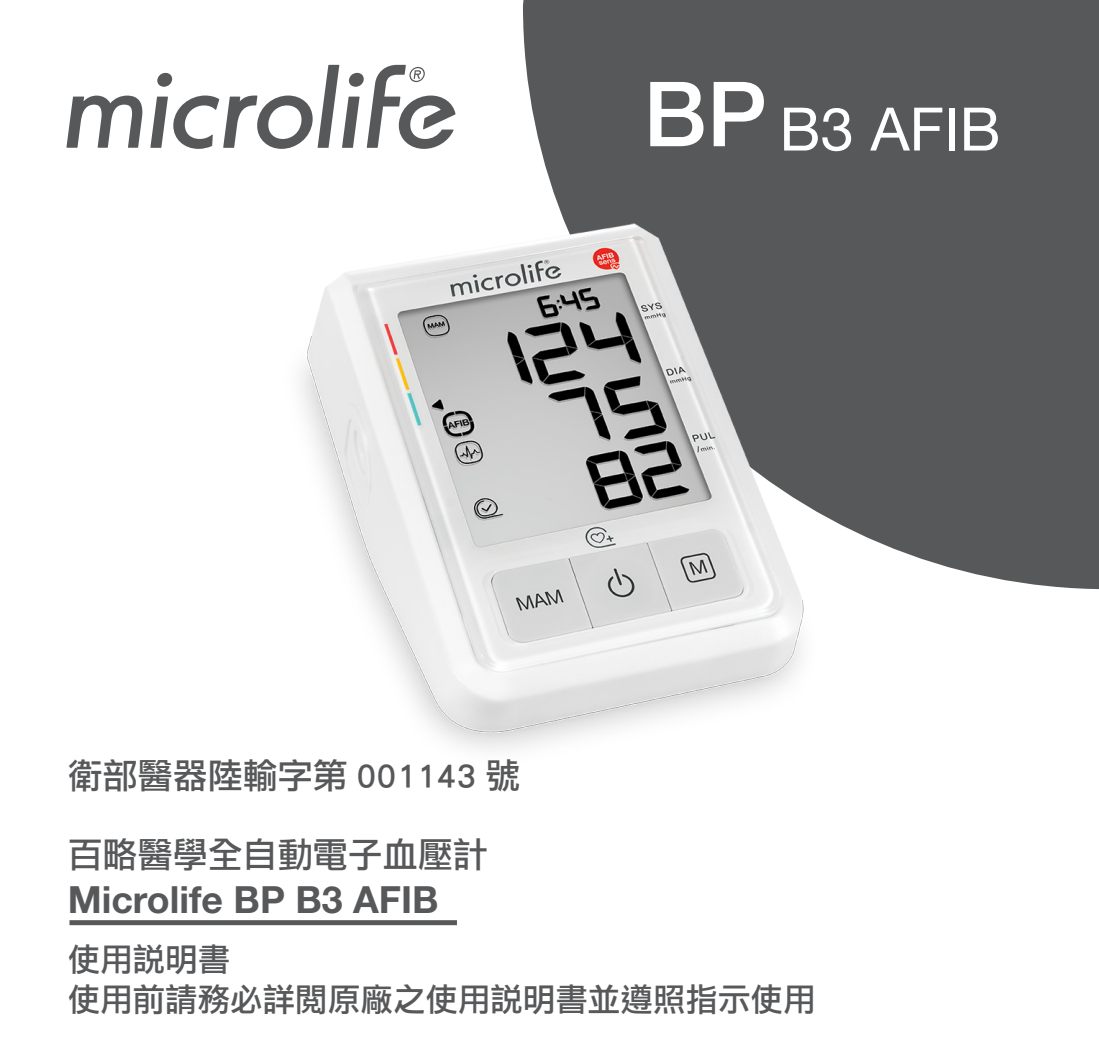
<style>
.page{position:relative;width:1099px;height:1063px;background:#fff}
.page>*{position:absolute;margin:0;border:0;box-sizing:border-box;transform-origin:0 0}
.t1{font:60px "Helvetica Neue LT";color:#fff}
.t2{font:700 37.5px "Helvetica Neue LT";color:#57585a}
.t3{font:35px "DF Li Hei Std W5";color:#57585a}
.t4{font:32.5px "DF Li Hei Std W5";color:#57585a}
.s1{font-weight:500;font-size:90px}
</style>
<div class="page">
<div style="left:523px;top:0;width:575px;height:589px;background:#57585a"></div>
<svg style="left:66px;top:96px;width:76px;height:52px"></svg>
<svg style="left:150px;top:65px;width:305px;height:84px"></svg>
<img style="left:300px;top:191px;width:573px;height:559px">
<div style="left:69px;top:920px;width:388px;height:5px;background:#57585a"></div>
<p class="t1" style="left:643px;top:93px;width:358px"><span class="s1">BP</span> B3 AFIB</p>
<p class="t3" style="left:68px;top:757px;width:454px">衛部醫器陸輸字第 001143 號</p>
<p class="t3" style="left:68px;top:836px;width:421px">百略醫學全自動電子血壓計</p>
<p class="t2" style="left:68px;top:876px;width:372px">Microlife BP B3 AFIB</p>
<p class="t4" style="left:68px;top:942px;width:164px">使用說明書</p>
<p class="t4" style="left:68px;top:982px;width:749px">使用前請務必詳閱原廠之使用說明書並遵照指示使用</p>
</div>
